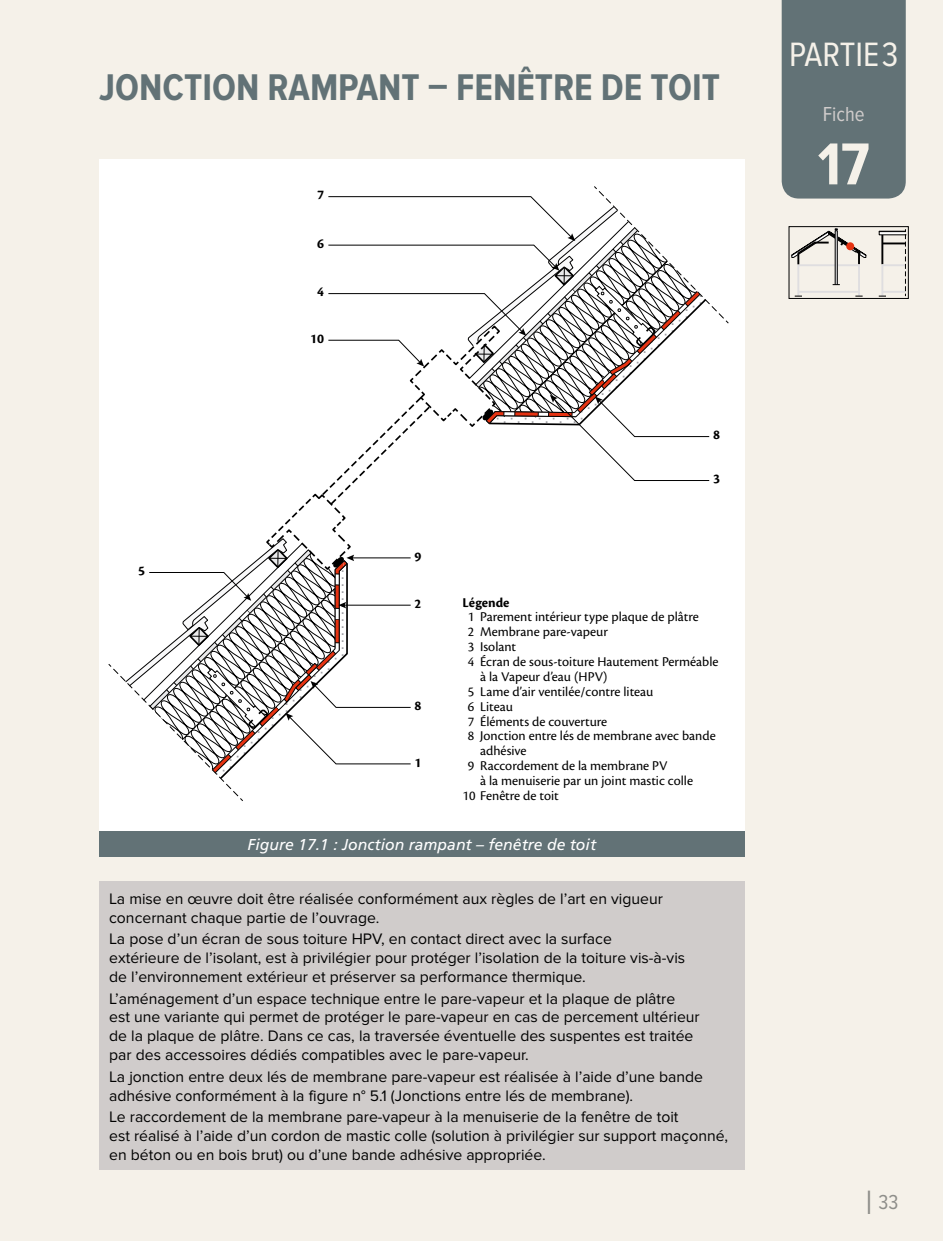
<style>
.page{position:relative;width:943px;height:1241px;background:#fff}
.page>*{position:absolute;margin:0;border:0;box-sizing:border-box;transform-origin:0 0}
.t1{font:700 61.25px "Proxima Nova Cond";color:#f5f1e9}
.t2{font:700 38.5px "Proxima Nova Cond";color:#627276}
.t3{font:35px "Proxima Nova Cond";color:#f5f1e9}
.t4{font:21px "Proxima Nova Cond";color:#d0cccb}
.t5{font:21px "Proxima Nova Cond";color:#8e8e8a}
.t6{font:15.75px/18.9px "Proxima Nova";color:#000}
.t7{font:italic 15.75px "Frutiger LT Std";color:#fff}
.t8{font:14px "Cronos Pro";color:#000}
.t9{font:700 14px "Cronos Pro";letter-spacing:.005em;color:#000}
.s1{font-weight:300;font-size:35px}
</style>
<div class="page">
<div style="left:0;top:0;width:943px;height:1240px;background:#f5f1e9"></div>
<div style="left:781px;top:0;width:124px;height:198px;background:#627276"></div>
<div style="left:99px;top:159px;width:645px;height:671px;background:#fff"></div>
<div style="left:99px;top:830px;width:645px;height:26px;background:#627276"></div>
<div style="left:99px;top:881px;width:645px;height:288px;background:#d0cccb"></div>
<svg style="left:108px;top:186px;width:621px;height:615px"></svg>
<svg style="left:878px;top:229px;width:28px;height:67px"></svg>
<svg style="left:791px;top:229px;width:75px;height:67px"></svg>
<div style="left:846px;top:242px;width:8px;height:8px;border:2px solid #e63312;border-radius:50%"></div>
<div style="left:788px;top:226px;width:120px;height:72px;border:1px solid #000"></div>
<h2 class="t2" style="left:99px;top:66px;width:622px">JONCTION RAMPANT – FENÊTRE DE TOIT</h2>
<p class="t9" style="left:138px;top:562px;width:8px">5</p>
<p class="t9" style="left:317px;top:187px;width:8px">7</p>
<p class="t9" style="left:317px;top:235px;width:8px">6</p>
<p class="t9" style="left:317px;top:284px;width:8px">4</p>
<p class="t9" style="left:310px;top:330px;width:15px">10</p>
<p class="t9" style="left:414px;top:548px;width:8px">9</p>
<p class="t9" style="left:414px;top:595px;width:8px">2</p>
<p class="t9" style="left:414px;top:697px;width:8px">8</p>
<p class="t9" style="left:414px;top:754px;width:8px">1</p>
<p class="t9" style="left:713px;top:427px;width:8px">8</p>
<p class="t9" style="left:713px;top:470px;width:8px">3</p>
<p class="t9" style="left:462px;top:594px;width:49px">Légende</p>
<p class="t8" style="left:468px;top:609px;width:232px">1 Parement intérieur type plaque de plâtre</p>
<p class="t8" style="left:468px;top:623px;width:142px">2 Membrane pare-vapeur</p>
<p class="t8" style="left:468px;top:638px;width:50px">3 Isolant</p>
<p class="t8" style="left:468px;top:653px;width:252px">4 Écran de sous-toiture Hautement Perméable</p>
<p class="t8" style="left:480px;top:668px;width:129px">à la Vapeur d’eau (HPV)</p>
<p class="t8" style="left:468px;top:683px;width:187px">5 Lame d’air ventilée/contre liteau</p>
<p class="t8" style="left:468px;top:698px;width:47px">6 Liteau</p>
<p class="t8" style="left:468px;top:713px;width:141px">7 Éléments de couverture</p>
<p class="t8" style="left:468px;top:727px;width:249px">8 Jonction entre lés de membrane avec bande</p>
<p class="t8" style="left:480px;top:742px;width:48px">adhésive</p>
<p class="t8" style="left:468px;top:757px;width:201px">9 Raccordement de la membrane PV</p>
<p class="t8" style="left:480px;top:772px;width:214px">à la menuiserie par un joint mastic colle</p>
<p class="t8" style="left:462px;top:787px;width:98px">10 Fenêtre de toit</p>
<p class="t7" style="left:247px;top:835px;width:350px">Figure 17.1 : Jonction rampant – fenêtre de toit</p>
<p class="t6" style="left:109px;top:889px;width:555px">La mise en œuvre doit être réalisée conformément aux règles de l’art en vigueur concernant chaque partie de l’ouvrage.</p>
<p class="t6" style="left:109px;top:929px;width:577px">La pose d’un écran de sous toiture HPV, en contact direct avec la surface extérieure de l’isolant, est à privilégier pour protéger l’isolation de la toiture vis-à-vis de l’environnement extérieur et préserver sa performance thermique.</p>
<p class="t6" style="left:109px;top:988px;width:592px">L’aménagement d’un espace technique entre le pare-vapeur et la plaque de plâtre est une variante qui permet de protéger le pare-vapeur en cas de percement ultérieur de la plaque de plâtre. Dans ce cas, la traversée éventuelle des suspentes est traitée par des accessoires dédiés compatibles avec le pare-vapeur.</p>
<p class="t6" style="left:109px;top:1066px;width:595px">La jonction entre deux lés de membrane pare-vapeur est réalisée à l’aide d’une bande adhésive conformément à la figure n° 5.1 (Jonctions entre lés de membrane).</p>
<p class="t6" style="left:109px;top:1107px;width:620px">Le raccordement de la membrane pare-vapeur à la menuiserie de la fenêtre de toit<br>est réalisé à l’aide d’un cordon de mastic colle (solution à privilégier sur support maçonné, en béton ou en bois brut) ou d’une bande adhésive appropriée.</p>
<h3 class="t3" style="left:789px;top:35px;width:111px">PARTIE 3</h3>
<h3 class="t4" style="left:822px;top:103px;width:43px">Fiche</h3>
<h1 class="t1" style="left:817px;top:130px;width:53px">17</h1>
<h3 class="t5" style="left:865px;top:1190px;width:34px"><span class="s1">I</span> 33</h3>
</div>
